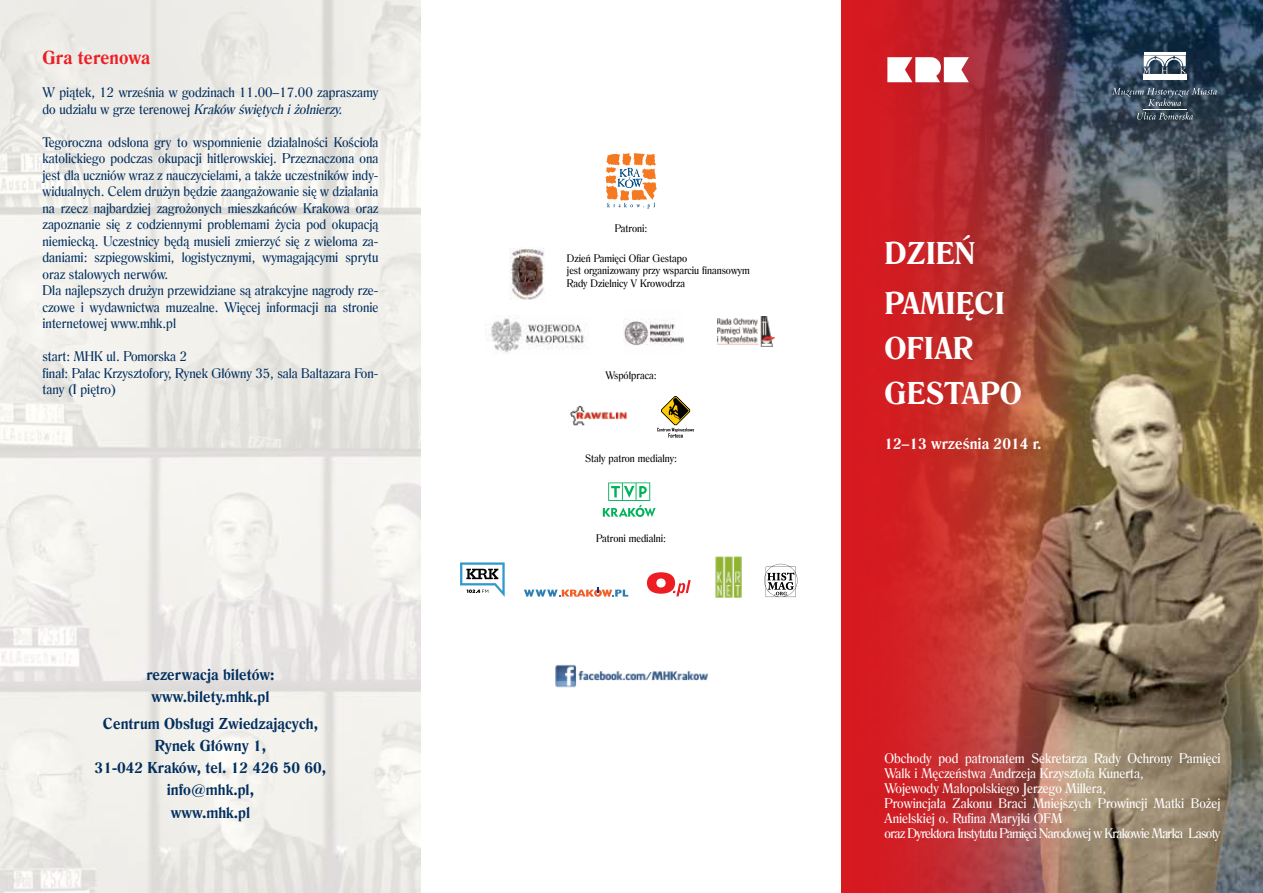
<style>
.page{position:relative;width:1263px;height:893px;background:#fff}
.page>*{position:absolute;margin:0;border:0;box-sizing:border-box;transform-origin:0 0}
.t1{font:700 30px/50.4px "Romana EU";color:#fff}
.t2{font:700 18px "Romana EU";color:#ed1d24}
.t3{font:700 15px/22.2px "Romana EU";color:#002e5e;text-align:center}
.t4{font:700 15px "Romana EU";color:#fff}
.t5{font:13.5px/16.5px "Romana EU";color:#002e5e}
.t6{font:13.5px/15px "Romana EU";color:#fff}
.t7{font:10.5px/12.6px "Romana EU";color:#000}
.s1{font-style:italic}
</style>
<div class="page">
<img style="left:0;top:0;width:421px;height:893px">
<img style="left:1077px;top:0;width:186px;height:893px">
<img style="left:841px;top:0;width:236px;height:893px">
<svg style="left:1112px;top:88px;width:105px;height:18px;background:#4a5c6c"></svg>
<hr style="left:1144px;top:52px;width:42px;height:3px;background:#fff">
<svg style="left:1143px;top:55px;width:43px;height:19px"></svg>
<hr style="left:1143px;top:75px;width:43px;height:2px;background:#fff">
<hr style="left:1143px;top:78px;width:43px;height:2px;background:#fff">
<svg style="left:1137px;top:112px;width:56px;height:8px"></svg>
<hr style="left:1143px;top:109px;width:43px;height:1px;background:#fff">
<svg style="left:887px;top:57px;width:82px;height:25px"></svg>
<img style="left:555px;top:664px;width:153px;height:24px">
<img style="left:570px;top:406px;width:57px;height:19px">
<img style="left:715px;top:556px;width:27px;height:42px">
<svg style="left:524px;top:588px;width:104px;height:9px"></svg>
<svg style="left:764px;top:564px;width:33px;height:33px"></svg>
<svg style="left:647px;top:572px;width:44px;height:24px"></svg>
<img style="left:623px;top:319px;width:61px;height:27px">
<svg style="left:717px;top:318px;width:1px;height:27px"></svg>
<img style="left:718px;top:317px;width:57px;height:29px">
<img style="left:490px;top:315px;width:94px;height:38px">
<svg style="left:606px;top:153px;width:51px;height:56px"></svg>
<svg style="left:603px;top:482px;width:53px;height:35px"></svg>
<img style="left:509px;top:248px;width:36px;height:52px">
<svg style="left:657px;top:396px;width:37px;height:42px"></svg>
<svg style="left:460px;top:562px;width:45px;height:35px"></svg>
<h2 class="t2" style="left:43px;top:47px;width:109px">Gra terenowa</h2>
<p class="t5" style="left:43px;top:85px;width:337px">W piątek, 12 września w godzinach 11.00–17.00 zapraszamy d o u d z i a ł u w g rz e t e r e n o w e j <span class="s1">Kraków świętych iżołnierzy.</span></p>
<p class="t5" style="left:43px;top:134px;width:337px">Tegoroczna odsłona gry to wspomnienie działalności Kościoła katolickiego podczas okupacji hitlerowskiej. Przeznaczona ona jest dla uczniów wraz z nauczycielami, a także uczestników indy&shy;widualnych. Celem drużyn będzie zaangażowanie się w działania na rzecz najbardziej zagrożonych mieszkańców Krakowa oraz zapoznanie się z codziennymi problemami życia pod okupacją niemiecką. Uczestnicy będą musieli zmierzyć się z wieloma za&shy;daniami: szpiegowskimi, logistycznymi, wymagającymi sprytu oraz stalowych nerwów.<br>Dla najlepszych drużyn przewidziane są atrakcyjne nagrody rze&shy;czowe i wydawnictwa muzealne. Więcej informacji na stronie internetowej www.mhk.pl</p>
<p class="t5" style="left:43px;top:349px;width:337px">start: MHK ul. Pomorska 2<br>finał: Pałac Krzysztofory, Rynek Główny 35, sala Baltazara Fon&shy;tany (I piętro)</p>
<p class="t3" style="left:146px;top:665px;width:130px">rezerwacja biletów: www.bilety.mhk.pl</p>
<p class="t3" style="left:95px;top:713px;width:233px">Centrum Obsługi Zwiedzających,<br>Rynek Główny 1,<br>31-042 Kraków, tel. 12 426 50 60, info@mhk.pl,<br>www.mhk.pl</p>
<p class="t7" style="left:615px;top:222px;width:34px">Patroni:</p>
<p class="t7" style="left:567px;top:252px;width:185px">Dzień Pamięci Ofiar Gestapo<br>jest organizowany przy wsparciu finansowym<br>Rady Dzielnicy V Krowodrza</p>
<p class="t7" style="left:605px;top:369px;width:53px">Współpraca:</p>
<p class="t7" style="left:585px;top:453px;width:93px">Stały patron medialny:</p>
<p class="t7" style="left:596px;top:533px;width:71px">Patroni medialni:</p>
<h1 class="t1" style="left:884px;top:231px;width:122px">DZIEŃ<br>PAMIĘCI</h1>
<h1 class="t1" style="left:884px;top:329px;width:139px;line-height:45px">OFIAR<br>GESTAPO</h1>
<p class="t4" style="left:884px;top:435px;width:158px">12–13 września 2014 r.</p>
<p class="t6" style="left:884px;top:751px;width:337px">Obchody pod patronatem Sekretarza Rady Ochrony Pamięci Walk i Męczeństwa Andrzeja Krzysztofa Kunerta,<br>Wojewody Małopolskiego Jerzego Millera,<br>Prowincjała Zakonu Braci Mniejszych Prowincji Matki Bożej Anielskiej o. Rufina Maryjki OFM<br>oraz Dyrektora Instytutu Pamięci Narodowej w Krakowie Marka Lasoty</p>
</div>
